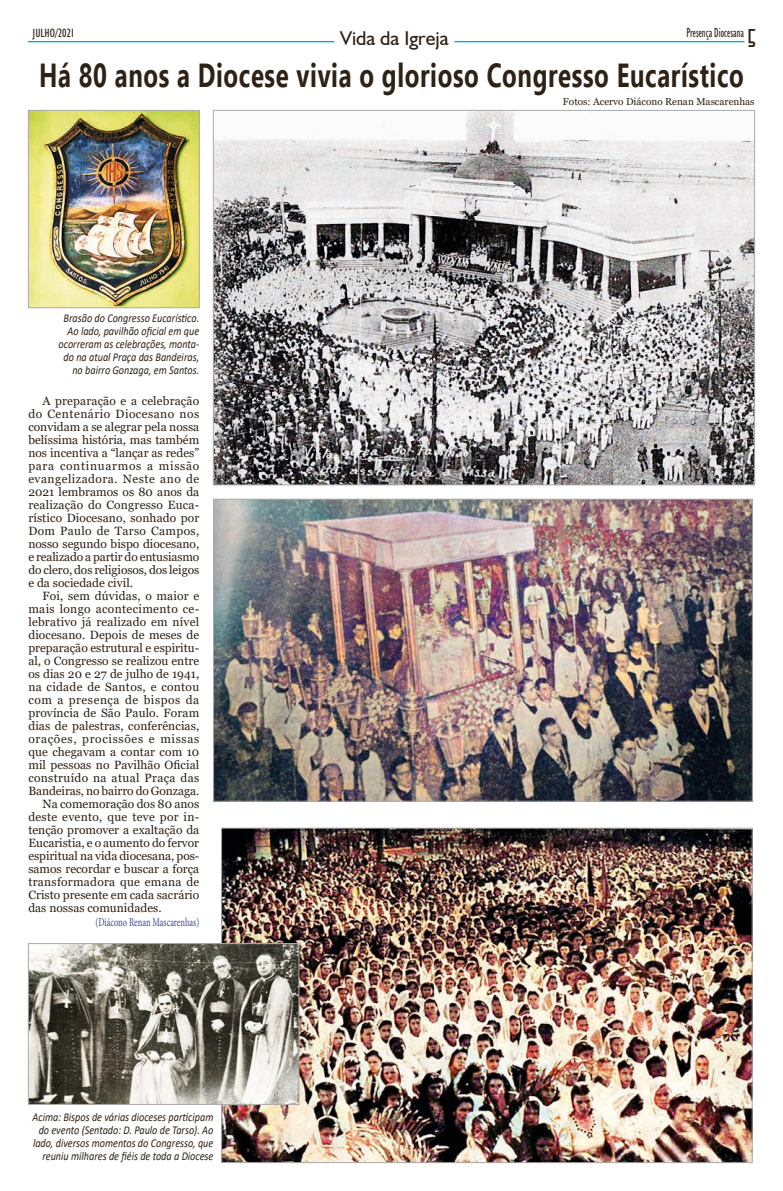
<style>
.page{position:relative;width:783px;height:1191px;background:#fff}
.page>*{position:absolute;margin:0;border:0;box-sizing:border-box;transform-origin:0 0}
.t1{font:700 33.3px "Ebrima";letter-spacing:.025em;color:#2e2116;scale:.72 1}
.t2{font:20px "Humanist 521 BT";color:#2e2116}
.t3{font:condensed 13.3px "Humanist 521 BT";color:#2e2116;scale:.78 1}
.t4{font:12px/13px "Georgia";color:#2e2116;text-align:justify}
.t5{font:italic 12px/13px "Calibri";color:#2e2116;text-align:right;scale:.85 1}
.t6{font:12px "Georgia";letter-spacing:.025em;color:#2e2116}
.t7{font:12px "Georgia";letter-spacing:.02em;color:#2e2116}
.t8{font:12px "Georgia";letter-spacing:.03em;color:#2e2116}
.t9{font:12px "Georgia";letter-spacing:.055em;color:#2e2116}
.t10{font:12px "Minion Pro";color:#384a9a;scale:.7 1}
.t11{font:12px "Georgia";letter-spacing:.045em;color:#2e2116}
.t12{font:condensed 12px "Humanist 521 BT";color:#2e2116}
.t13{font:10px "Georgia";color:#2e2116}
.s1{font-family:"Anastasia";font-stretch:normal;font-size:24px}
</style>
<div class="page">
<svg style="left:28px;top:41px;width:716px;height:1px"></svg>
<div style="left:334px;top:27px;width:120px;height:20px;background:#fff"></div>
<img style="left:215px;top:112px;width:537px;height:371px">
<img style="left:215px;top:501px;width:535px;height:298px">
<div style="left:213px;top:499px;width:539px;height:302px;border:1px solid #adaaa9"></div>
<img style="left:223px;top:830px;width:527px;height:330px">
<img style="left:30px;top:945px;width:267px;height:157px">
<div style="left:28px;top:943px;width:271px;height:161px;border:1px solid #adaaa9"></div>
<img style="left:30px;top:112px;width:167px;height:194px">
<div style="left:28px;top:110px;width:171px;height:198px;border:1px solid #adaaa9"></div>
<p class="t12" style="left:33px;top:26px;width:43px">JULHO/2021</p>
<h2 class="t2" style="left:340px;top:25px;width:110px">Vida da Igreja</h2>
<p class="t3" style="left:686px;top:25px;width:90px">Presença Diocesana <span class="s1">5</span></p>
<h1 class="t1" style="left:39px;top:49px;width:980px">Há 80 anos a Diocese vivia o glorioso Congresso Eucarístico</h1>
<p class="t5" style="left:59px;top:311px;width:167px">Brasão do Congresso Eucarístico.<br>Ao lado, pavilhão oficial em que ocorreram as celebrações, monta&shy;do na atual Praça das Bandeiras, no bairro Gonzaga, em Santos.</p>
<p class="t4" style="left:28px;top:394px;width:172px;text-indent:14px">A preparação e a celebração do Centenário Diocesano nos convidam a se alegrar pela nossa belíssima história, mas também nos incentiva a “lançar as redes” para continuarmos a missão evangelizadora. Neste ano de 2021 lembramos os 80 anos da realização do Congresso Euca&shy;rístico Diocesano, sonhado por Dom Paulo de Tarso Campos, nosso segundo bispo diocesano, e realizado a partir do entusiasmo do clero, dos religiosos, dos leigos e da sociedade civil.</p>
<p class="t4" style="left:42px;top:589px;width:158px">Foi, sem dúvidas, o maior e</p>
<p class="t8" style="left:28px;top:601px;width:172px">mais longo acontecimento ce-</p>
<p class="t4" style="left:28px;top:615px;width:172px">lebrativo já realizado em nível</p>
<p class="t4" style="left:28px;top:628px;width:172px">diocesano. Depois de meses de</p>
<p class="t4" style="left:28px;top:641px;width:172px">preparação estrutural e espiritu-</p>
<p class="t4" style="left:28px;top:654px;width:172px">al, o Congresso se realizou entre</p>
<p class="t4" style="left:28px;top:667px;width:172px">os dias 20 e 27 de julho de 1941,</p>
<p class="t7" style="left:28px;top:679px;width:172px">na cidade de Santos, e contou</p>
<p class="t11" style="left:28px;top:692px;width:172px">com a presença de bispos da</p>
<p class="t4" style="left:28px;top:706px;width:172px">província de São Paulo. Foram</p>
<p class="t4" style="left:28px;top:719px;width:172px">dias de palestras, conferências,</p>
<p class="t9" style="left:28px;top:731px;width:172px">orações, procissões e missas</p>
<p class="t4" style="left:28px;top:745px;width:172px">que chegavam a contar com 10</p>
<p class="t4" style="left:28px;top:758px;width:172px">mil pessoas no Pavilhão Oficial</p>
<p class="t6" style="left:28px;top:770px;width:172px">construído na atual Praça das</p>
<p class="t4" style="left:28px;top:784px;width:172px">Bandeiras, no bairro do Gonzaga.</p>
<p class="t4" style="left:42px;top:797px;width:158px">Na comemoração dos 80 anos</p>
<p class="t6" style="left:28px;top:809px;width:172px">deste evento, que teve por in-</p>
<p class="t4" style="left:28px;top:823px;width:172px">tenção promover a exaltação da</p>
<p class="t4" style="left:28px;top:836px;width:172px">Eucaristia, e o aumento do fervor</p>
<p class="t4" style="left:28px;top:849px;width:172px">espiritual na vida diocesana, pos-</p>
<p class="t4" style="left:28px;top:862px;width:172px">samos recordar e buscar a força</p>
<p class="t7" style="left:28px;top:874px;width:172px">transformadora que emana de</p>
<p class="t4" style="left:28px;top:888px;width:172px">Cristo presente em cada sacrário</p>
<p class="t4" style="left:28px;top:901px;width:135px">das nossas comunidades.</p>
<p class="t10" style="left:95px;top:914px;width:150px">(Diácono Renan Mascarenhas)</p>
<p class="t5" style="left:32px;top:1110px;width:214px">Acima: Bispos de várias dioceses participam do evento (Sentado: D. Paulo de Tarso). Ao lado, diversos momentos do Congresso, que reuniu milhares de fiéis de toda a Diocese</p>
<p class="t13" style="left:563px;top:96px;width:193px">Fotos: Acervo Diácono Renan Mascarenhas</p>
</div>
